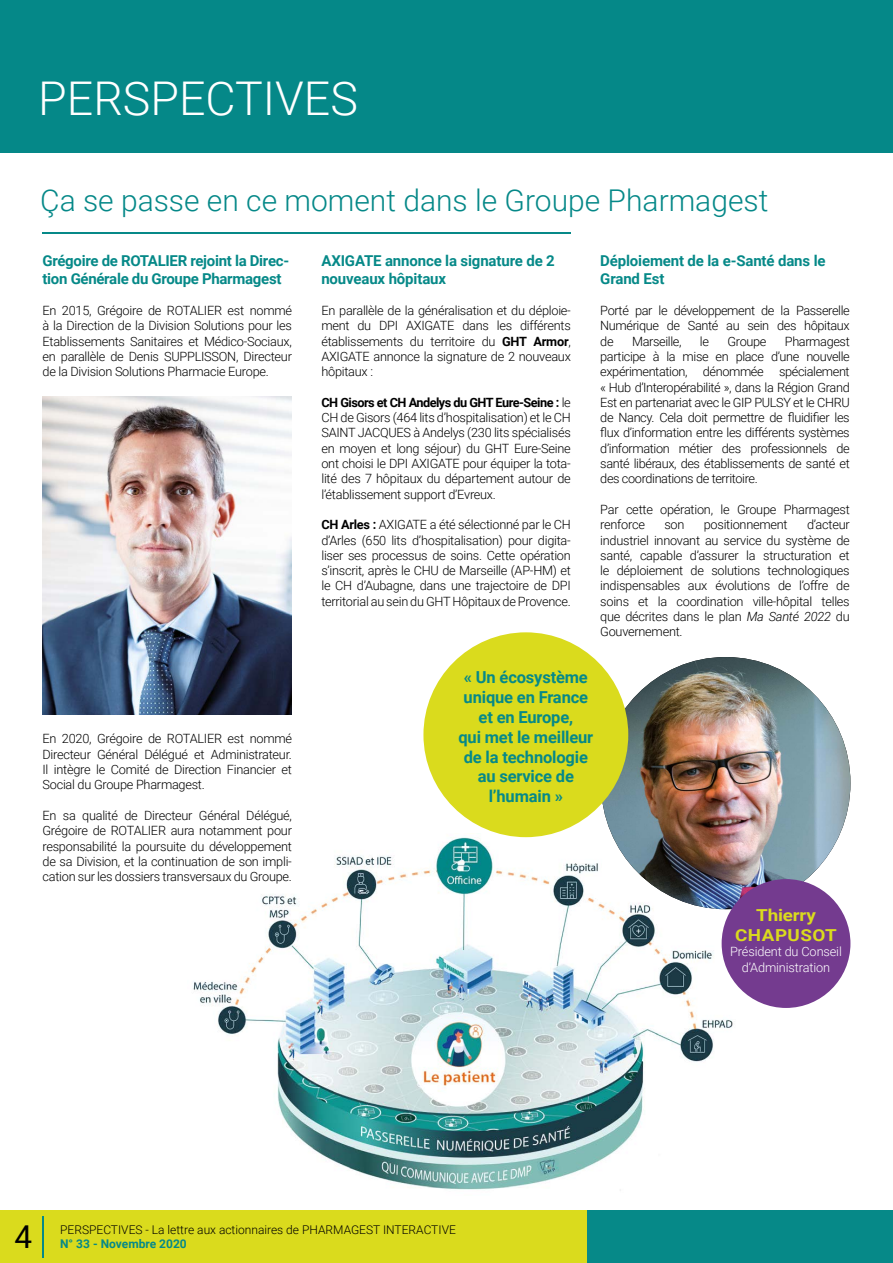
<style>
.page{position:relative;width:893px;height:1263px;background:#fff}
.page>*{position:absolute;margin:0;border:0;box-sizing:border-box;transform-origin:0 0}
.t1{font:300 46.5px "Roboto";color:#fff}
.t2{font:31.5px "Roboto";color:#000}
.t3{font:300 30px "Roboto";color:#058888}
.t4{font:700 16.5px/19.8px "Roboto";letter-spacing:-.01em;color:#068988;text-align:center}
.t5{font:700 16.5px/19.8px "Roboto";color:#dadb1d;text-align:center;scale:1.14 1}
.t6{font:700 15px/18px "Roboto";letter-spacing:-.01em;color:#068988}
.t7{font:300 12.75px/15.3px "Roboto";letter-spacing:-.02em;color:#000;text-align:justify}
.t8{font:300 12.75px/15.3px "Roboto";letter-spacing:-.01em;color:#fff;text-align:center}
.t9{font:300 12px "Roboto";color:#000}
.t10{font:700 12px "Roboto";color:#068988}
.s1{font-weight:700}
.s2{color:#fff}
.s3{font-style:italic}
</style>
<div class="page">
<div style="left:586px;top:1211px;width:307px;height:52px;background:#068988"></div>
<div style="left:0;top:1211px;width:586px;height:52px;background:#dadb1d"></div>
<hr style="left:43px;top:1216px;width:1px;height:42px;background:#068988">
<div style="left:0;top:0;width:893px;height:153px;background:#058888"></div>
<img style="left:193px;top:834px;width:550px;height:357px">
<hr style="left:43px;top:232px;width:528px;height:2px;background:#068988">
<img style="left:43px;top:396px;width:249px;height:318px">
<img style="left:601px;top:657px;width:249px;height:252px">
<div style="left:423px;top:632px;width:205px;height:205px;background:#dadb1d;border-radius:50%"></div>
<div style="left:722px;top:879px;width:128px;height:129px;background:#743b8f;border-radius:50%"></div>
<h1 class="t1" style="left:38px;top:66px;width:321px">PERSPECTIVES</h1>
<h3 class="t3" style="left:40px;top:179px;width:730px">Ça se passe en ce moment dans le Groupe Pharmagest</h3>
<p class="t6" style="left:43px;top:251px;width:248px">Grégoire de ROTALIER rejoint la Direc&shy;tion Générale du Groupe Pharmagest</p>
<p class="t7" style="left:43px;top:302px;width:251px">En 2015, Grégoire de ROTALIER est nommé à la Direction de la Division Solutions pour les Etablissements Sanitaires et Médico-Sociaux, en parallèle de Denis SUPPLISSON, Directeur de la Division Solutions Pharmacie Europe.</p>
<p class="t6" style="left:321px;top:251px;width:235px">AXIGATE annonce la signature de 2 nouveaux hôpitaux</p>
<p class="t7" style="left:321px;top:302px;width:251px">En parallèle de la généralisation et du déploie&shy;ment du DPI AXIGATE dans les différents établissements du territoire du <span class="s1">GHT Armor</span>, AXIGATE annonce la signature de 2 nouveaux hôpitaux :</p>
<p class="t7" style="left:321px;top:394px;width:251px"><span class="s1">CH Gisors et CH Andelys du GHT Eure-Seine :</span> le CH de Gisors (464 lits d’hospitalisation) et le CH SAINT JACQUES à Andelys (230 lits spécialisés en moyen et long séjour) du GHT Eure-Seine ont choisi le DPI AXIGATE pour équiper la tota&shy;lité des 7 hôpitaux du département autour de l’établissement support d’Evreux.</p>
<p class="t7" style="left:321px;top:517px;width:251px"><span class="s1">CH Arles :</span> AXIGATE a été sélectionné par le CH d’Arles (650 lits d’hospitalisation) pour digita&shy;liser ses processus de soins. Cette opération s’inscrit, après le CHU de Marseille (AP-HM) et le CH d’Aubagne, dans une trajectoire de DPI territorial au sein du GHT Hôpitaux de Provence.</p>
<p class="t6" style="left:600px;top:251px;width:227px">Déploiement de la e-Santé dans le<br>Grand Est</p>
<p class="t7" style="left:600px;top:302px;width:251px">Porté par le développement de la Passerelle Numérique de Santé au sein des hôpitaux de</p>
<p class="t7" style="left:600px;top:333px;width:251px;text-indent:185px">Pharmagest participe à la mise en place d’une nouvelle expérimentation, dénommée spécialement «<span class="s2">-</span>Hub d’Interopérabilité<span class="s2">-</span>», dans la Région Grand Est en partenariat avec le GIP PULSY et le CHRU de Nancy. Cela doit permettre de fluidifier les flux d’information entre les différents systèmes d’information métier des professionnels de santé libéraux, des établissements de santé et des coordinations de territoire.</p>
<p class="t7" style="left:600px;top:501px;width:251px">Par cette opération, le Groupe Pharmagest renforce</p>
<p class="t7" style="left:632px;top:333px;width:51px">Marseille,</p>
<p class="t7" style="left:700px;top:333px;width:11px">le</p>
<p class="t7" style="left:728px;top:333px;width:40px">Groupe</p>
<p class="t7" style="left:600px;top:517px;width:251px;text-indent:207px">d’acteur industriel innovant au service du système de santé, capable d’assurer la structuration et le déploiement de solutions technologiques indispensables aux évolutions de l’offre de soins et la coordination ville-hôpital telles que décrites dans le plan <span class="s3">Ma Santé 2022</span> du Gouvernement.</p>
<p class="t7" style="left:664px;top:517px;width:22px">son</p>
<p class="t7" style="left:704px;top:517px;width:85px">positionnement</p>
<p class="t7" style="left:43px;top:731px;width:251px">En 2020, Grégoire de ROTALIER est nommé Directeur Général Délégué et Administrateur.<br>Il intègre le Comité de Direction Financier et Social du Groupe Pharmagest.</p>
<p class="t7" style="left:43px;top:807px;width:251px">En sa qualité de Directeur Général Délégué, Grégoire de ROTALIER aura notamment pour responsabilité la poursuite du développement de sa Division, et la continuation de son impli&shy;cation sur les dossiers transversaux du Groupe.</p>
<p class="t4" style="left:458px;top:667px;width:136px">« Un écosystème unique en France et en Europe,<br>qui met le meilleur de la technologie au service de l’humain »</p>
<p class="t5" style="left:735px;top:905px;width:91px">Thierry<br>CHAPUSOT</p>
<p class="t8" style="left:730px;top:944px;width:113px">Président du Conseil d’Administration</p>
<h2 class="t2" style="left:15px;top:1215px;width:19px">4</h2>
<p class="t9" style="left:60px;top:1221px;width:397px">PERSPECTIVES - La lettre aux actionnaires de PHARMAGEST INTERACTIVE</p>
<p class="t10" style="left:60px;top:1235px;width:128px">N° 33 - Novembre 2020</p>
</div>
